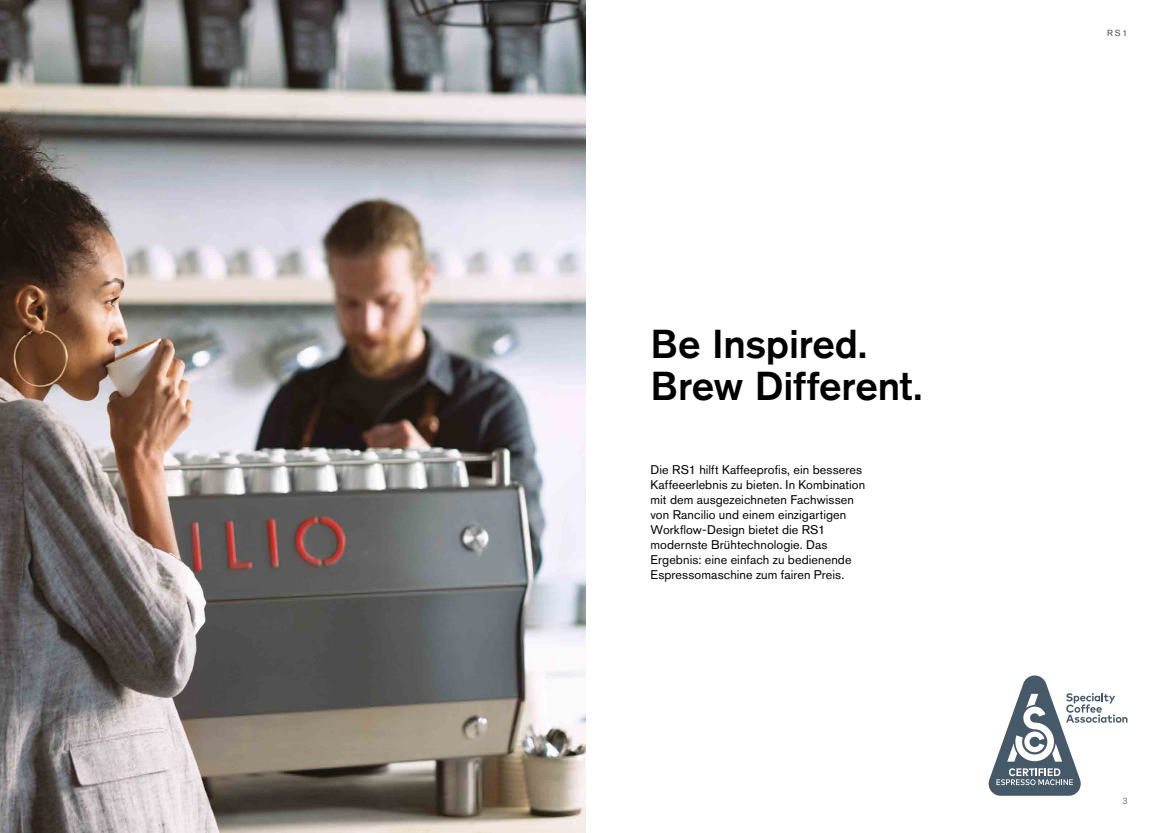
<style>
.page{position:relative;width:1170px;height:833px;background:#fff}
.page>*{position:absolute;margin:0;border:0;box-sizing:border-box;transform-origin:0 0}
.t1{font:500 40px/42.5px "Akzidenz Grotesk BQ";letter-spacing:-.005em;color:#000}
.t2{font:12.5px/15px "Akzidenz Grotesk BQ";letter-spacing:.005em;color:#000}
.t3{font:8.75px "Akzidenz Grotesk BQ";color:#4a4a49}
.t4{font:300 8.75px "Akzidenz Grotesk BQ";color:#4a4a49}
</style>
<div class="page">
<img style="left:0;top:0;width:585px;height:833px">
<svg style="left:988px;top:675px;width:139px;height:120px"></svg>
<h1 class="t1" style="left:650px;top:322px;width:273px">Be Inspired.<br>Brew Different.</h1>
<p class="t2" style="left:650px;top:462px;width:216px">Die RS1 hilft Kaffeeprofis, ein besseres Kaffeeerlebnis zu bieten. In Kombination mit dem ausgezeichneten Fachwissen von Rancilio und einem einzigartigen Workflow-Design bietet die RS1 modernste Brühtechnologie. Das Ergebnis: eine einfach zu bedienende Espressomaschine zum fairen Preis.</p>
<p class="t3" style="left:1106px;top:28px;width:22px">RS1</p>
<p class="t4" style="left:1122px;top:796px;width:7px">3</p>
</div>
